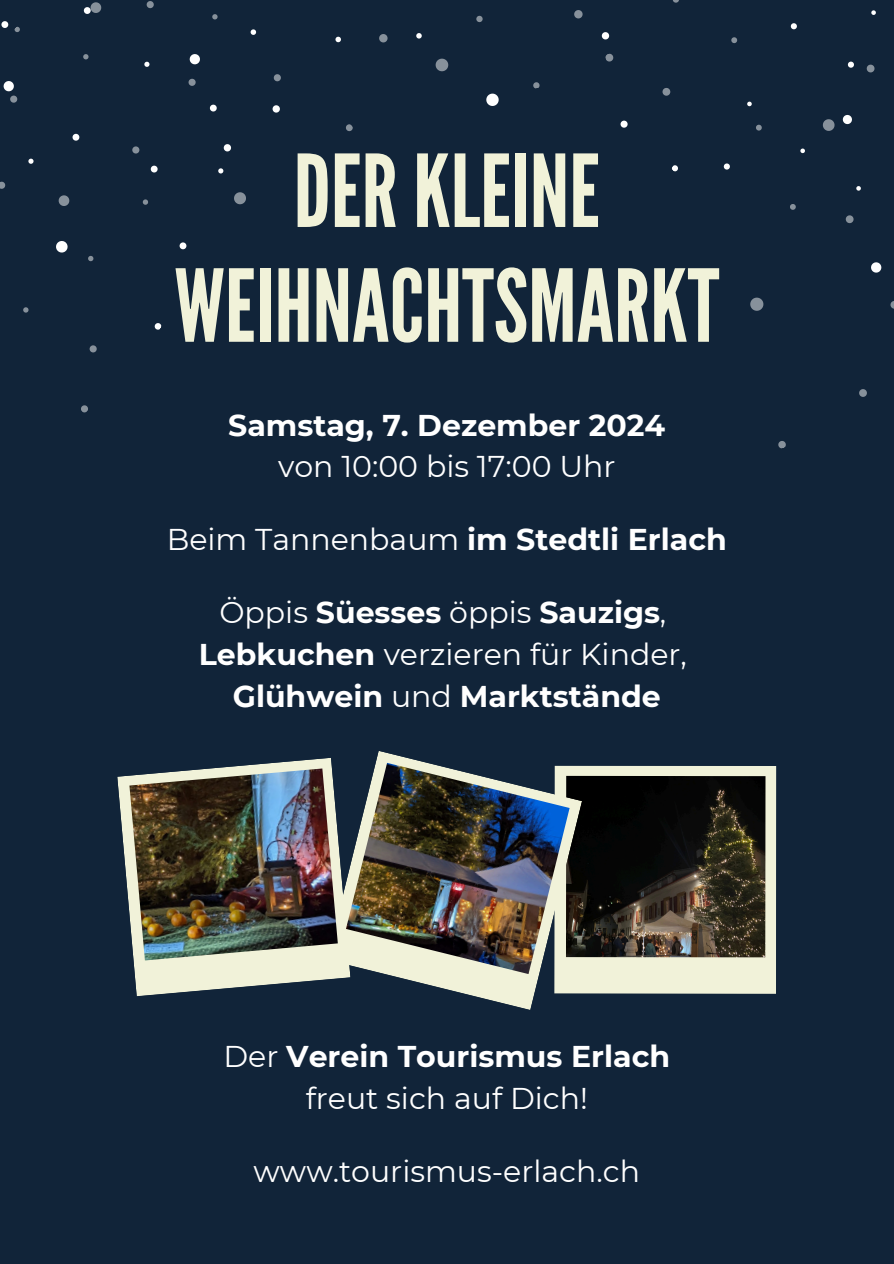
<style>
.page{position:relative;width:894px;height:1264px;background:#fff}
.page>*{position:absolute;margin:0;border:0;box-sizing:border-box;transform-origin:0 0}
.t1{font:100.05px/114.8px "League Gothic";color:#f1f2d9;text-align:center}
.t2{font:700 30px "Montserrat";color:#fff}
.t3{font:30px "Montserrat";color:#fff}
.s1{font-weight:400}
.s2{font-weight:700}
</style>
<div class="page">
<div style="left:0;top:0;width:893px;height:1263px;background:#112439"></div>
<div style="left:554px;top:765px;width:222px;height:228px;background:#f1f2d9"></div>
<img style="left:582px;top:776px;width:183px;height:181px">
<svg style="left:350px;top:751px;width:232px;height:258px"></svg>
<img style="left:350px;top:762px;width:219px;height:212px">
<svg style="left:117px;top:758px;width:233px;height:238px;fill:#f1f2d9"></svg>
<img style="left:129px;top:768px;width:209px;height:192px">
<svg style="left:154px;top:323px;width:8px;height:7px"></svg>
<svg style="left:189px;top:54px;width:11px;height:11px"></svg>
<svg style="left:179px;top:242px;width:8px;height:8px"></svg>
<svg style="left:72px;top:133px;width:8px;height:8px"></svg>
<svg style="left:209px;top:104px;width:8px;height:8px"></svg>
<svg style="left:56px;top:241px;width:12px;height:12px"></svg>
<svg style="left:150px;top:165px;width:8px;height:8px"></svg>
<svg style="left:28px;top:158px;width:6px;height:6px"></svg>
<svg style="left:144px;top:61px;width:6px;height:6px"></svg>
<svg style="left:218px;top:168px;width:6px;height:6px"></svg>
<svg style="left:620px;top:121px;width:7px;height:7px"></svg>
<svg style="left:601px;top:32px;width:8px;height:7px"></svg>
<svg style="left:272px;top:105px;width:8px;height:8px"></svg>
<svg style="left:224px;top:144px;width:7px;height:7px"></svg>
<svg style="left:486px;top:94px;width:12px;height:12px"></svg>
<svg style="left:335px;top:37px;width:6px;height:5px"></svg>
<svg style="left:250px;top:29px;width:6px;height:6px"></svg>
<svg style="left:416px;top:33px;width:5px;height:6px"></svg>
<svg style="left:723px;top:163px;width:7px;height:7px"></svg>
<svg style="left:671px;top:165px;width:7px;height:7px"></svg>
<svg style="left:790px;top:23px;width:7px;height:7px"></svg>
<svg style="left:847px;top:61px;width:7px;height:7px"></svg>
<svg style="left:871px;top:262px;width:11px;height:11px"></svg>
<svg style="left:800px;top:148px;width:5px;height:6px"></svg>
<svg style="left:747px;top:101px;width:5px;height:6px"></svg>
<svg style="left:856px;top:186px;width:5px;height:5px"></svg>
<svg style="left:871px;top:10px;width:5px;height:5px"></svg>
<svg style="left:778px;top:441px;width:8px;height:8px"></svg>
<svg style="left:859px;top:389px;width:8px;height:8px"></svg>
<svg style="left:662px;top:88px;width:9px;height:8px"></svg>
<svg style="left:605px;top:53px;width:9px;height:9px"></svg>
<svg style="left:845px;top:215px;width:9px;height:9px"></svg>
<svg style="left:866px;top:64px;width:9px;height:9px"></svg>
<svg style="left:750px;top:297px;width:14px;height:14px"></svg>
<svg style="left:890px;top:301px;width:3px;height:8px"></svg>
<svg style="left:822px;top:115px;width:30px;height:16px"></svg>
<svg style="left:756px;top:124px;width:6px;height:7px"></svg>
<svg style="left:731px;top:37px;width:6px;height:7px"></svg>
<svg style="left:790px;top:204px;width:6px;height:6px"></svg>
<svg style="left:435px;top:58px;width:14px;height:14px"></svg>
<svg style="left:379px;top:34px;width:9px;height:9px"></svg>
<svg style="left:574px;top:10px;width:9px;height:9px"></svg>
<svg style="left:476px;top:15px;width:7px;height:8px"></svg>
<svg style="left:673px;top:0;width:6px;height:3px"></svg>
<svg style="left:533px;top:82px;width:7px;height:7px"></svg>
<svg style="left:346px;top:124px;width:7px;height:8px"></svg>
<svg style="left:83px;top:2px;width:19px;height:12px"></svg>
<svg style="left:273px;top:74px;width:8px;height:8px"></svg>
<svg style="left:89px;top:345px;width:8px;height:8px"></svg>
<svg style="left:81px;top:405px;width:7px;height:8px"></svg>
<svg style="left:132px;top:146px;width:8px;height:8px"></svg>
<svg style="left:0;top:181px;width:6px;height:8px"></svg>
<svg style="left:146px;top:1px;width:8px;height:8px"></svg>
<svg style="left:234px;top:192px;width:12px;height:13px"></svg>
<svg style="left:3px;top:81px;width:15px;height:22px"></svg>
<svg style="left:188px;top:78px;width:8px;height:8px"></svg>
<svg style="left:58px;top:195px;width:12px;height:11px"></svg>
<svg style="left:88px;top:256px;width:6px;height:6px"></svg>
<svg style="left:23px;top:307px;width:6px;height:6px"></svg>
<svg style="left:142px;top:199px;width:6px;height:6px"></svg>
<svg style="left:83px;top:54px;width:6px;height:6px"></svg>
<svg style="left:212px;top:14px;width:6px;height:6px"></svg>
<svg style="left:1px;top:21px;width:19px;height:11px"></svg>
<p class="t1" style="left:174px;top:136px;width:546px">DERKLEINE<br>WEIHNACHTSMARKT</p>
<p class="t2" style="left:228px;top:406px;width:438px">Samstag, 7. Dezember 2024</p>
<p class="t3" style="left:278px;top:448px;width:339px">von 10:00 bis 17:00 Uhr</p>
<p class="t2" style="left:167px;top:521px;width:561px"><span class="s1">Beim Tannenbaum</span> im Stedtli Erlach</p>
<p class="t2" style="left:219px;top:594px;width:448px"><span class="s1">Öppis</span> Süesses <span class="s1">öppis</span> Sauzigs<span class="s1">,</span></p>
<h1 class="t3" style="left:199px;top:636px;width:489px"><span class="s2">Lebkuchen</span> verzieren für Kinder,</h1>
<p class="t2" style="left:233px;top:677px;width:429px">Glühwein <span class="s1">und</span> Marktstände</p>
<p class="t2" style="left:223px;top:1037px;width:448px"><span class="s1">Der</span> Verein Tourismus Erlach</p>
<p class="t3" style="left:305px;top:1079px;width:284px">freut sich auf Dich!</p>
<p class="t3" style="left:253px;top:1152px;width:388px">www.tourismus-erlach.ch</p>
</div>
